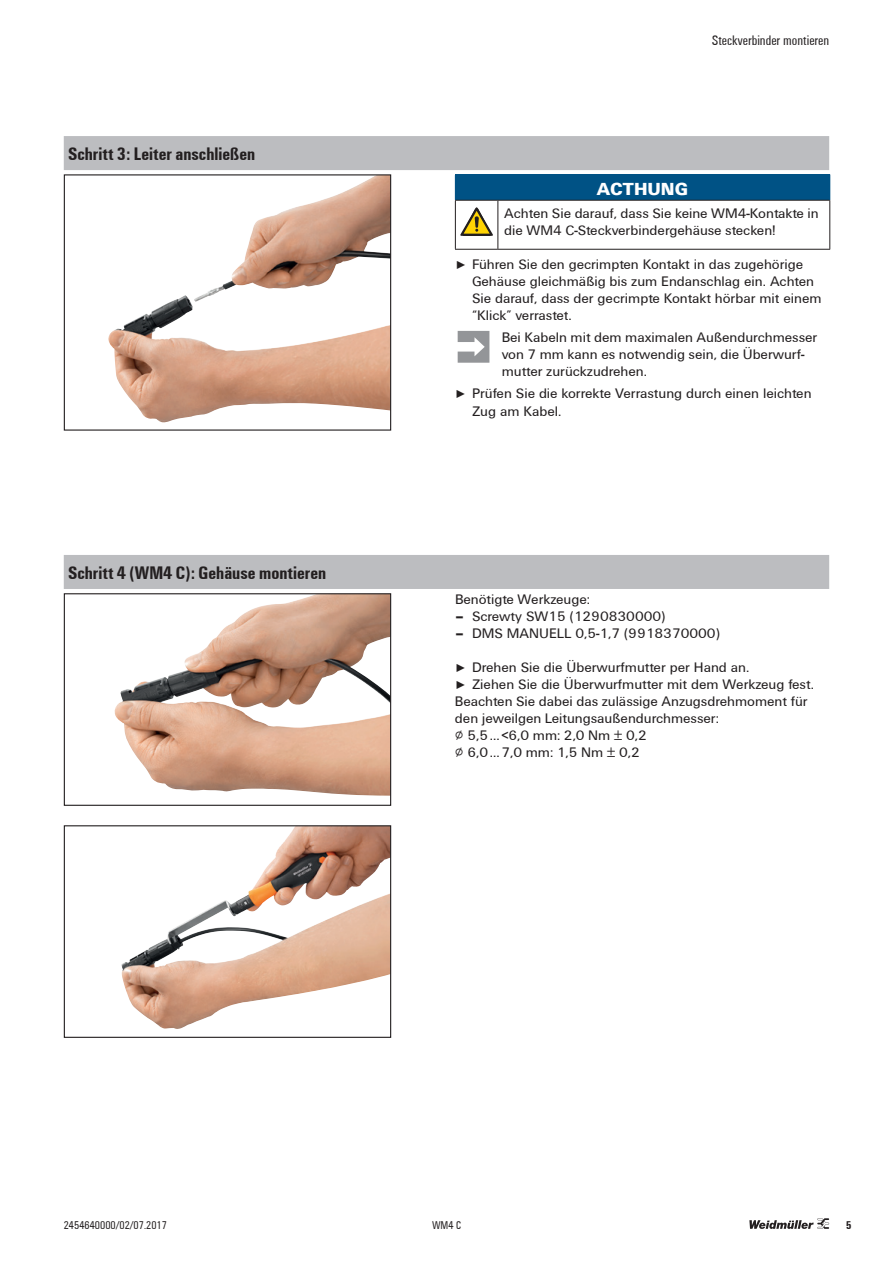
<style>
.page{position:relative;width:893px;height:1263px;background:#fff}
.page>*{position:absolute;margin:0;border:0;box-sizing:border-box;transform-origin:0 0}
.t1{font:700 18.75px "Weidmueller Condensed";color:#231f20}
.t2{font:700 18px "Weidmueller";letter-spacing:.005em;color:#fff}
.t3{font:14.25px/17px "Weidmueller";color:#231f20}
.t4{font:14.25px "Weidmueller Condensed";color:#231f20}
.t5{font:11.7px "Weidmueller Condensed";color:#231f20}
.t6{font:700 11.7px "Weidmueller Condensed";color:#231f20}
.s1{font-weight:700}
</style>
<div class="page">
<svg style="left:749px;top:1218px;width:80px;height:11px"></svg>
<svg style="left:64px;top:136px;width:765px;height:453px"></svg>
<img style="left:149px;top:176px;width:240px;height:139px">
<div style="left:64px;top:174px;width:327px;height:257px;border:1px solid #231f20"></div>
<div style="left:455px;top:175px;width:375px;height:25px;background:#005285"></div>
<hr style="left:455px;top:200px;width:43px;height:1px;background:#231f20">
<hr style="left:455px;top:201px;width:1px;height:48px;background:#231f20">
<hr style="left:498px;top:200px;width:332px;height:1px;background:#231f20">
<hr style="left:497px;top:201px;width:1px;height:48px;background:#231f20">
<hr style="left:829px;top:201px;width:1px;height:48px;background:#231f20">
<hr style="left:455px;top:249px;width:43px;height:1px;background:#231f20">
<hr style="left:498px;top:249px;width:332px;height:1px;background:#231f20">
<hr style="left:455px;top:174px;width:43px;height:1px;background:#005285">
<hr style="left:498px;top:174px;width:332px;height:1px;background:#005285">
<svg style="left:460px;top:207px;width:33px;height:29px"></svg>
<svg style="left:458px;top:331px;width:31px;height:32px"></svg>
<img style="left:114px;top:595px;width:275px;height:201px">
<div style="left:64px;top:593px;width:327px;height:213px;border:1px solid #231f20"></div>
<img style="left:121px;top:827px;width:268px;height:202px">
<div style="left:64px;top:825px;width:327px;height:213px;border:1px solid #231f20"></div>
<h1 class="t1" style="left:68px;top:143px;width:189px">Schritt 3: Leiter anschließen</h1>
<h1 class="t1" style="left:68px;top:562px;width:260px">Schritt 4 (WM4 C): Gehäuse montieren</h1>
<p class="t4" style="left:712px;top:32px;width:119px">Steckverbinder montieren</p>
<p class="t2" style="left:597px;top:178px;width:93px">ACTHUNG</p>
<p class="t3" style="left:504px;top:204px;width:316px">Achten Sie darauf, dass Sie keine WM4-Kontakte in die WM4 C-Steckverbindergehäuse stecken!</p>
<p class="t3" style="left:472px;top:256px;width:351px;text-indent:-17px"><span class="s1">▶</span> Führen Sie den gecrimpten Kontakt in das zugehörige Gehäuse gleichmäßig bis zum Endanschlag ein. Achten Sie darauf, dass der gecrimpte Kontakt hörbar mit einem “Klick” verrastet.</p>
<p class="t3" style="left:502px;top:328px;width:317px">Bei Kabeln mit dem maximalen Außendurchmesser von 7 mm kann es notwendig sein, die Überwurf&shy;mutter zurückzudrehen.</p>
<p class="t3" style="left:472px;top:385px;width:341px;text-indent:-17px"><span class="s1">▶</span> Prüfen Sie die korrekte Verrastung durch einen leichten<br>Zug am Kabel.</p>
<p class="t3" style="left:455px;top:591px;width:137px">Benötigte Werkzeuge:</p>
<p class="t3" style="left:455px;top:608px;width:211px"><span class="s1">–</span> Screwty SW15 (1290830000)</p>
<p class="t3" style="left:455px;top:625px;width:266px"><span class="s1">–</span> DMS MANUELL 0,5-1,7 (9918370000)</p>
<p class="t3" style="left:455px;top:659px;width:360px"><span class="s1">▶</span> Drehen Sie die Überwurfmutter per Hand an.<br><span class="s1">▶</span> Ziehen Sie die Überwurfmutter mit dem Werkzeug fest.<br>Beachten Sie dabei das zulässige Anzugsdrehmoment für den jeweilgen Leitungsaußendurchmesser:<br>∅ 5,5 ... &lt;6,0 mm: 2,0 Nm ± 0,2<br>∅ 6,0 ... 7,0 mm: 1,5 Nm ± 0,2</p>
<p class="t5" style="left:64px;top:1218px;width:105px">2454640000/02/07.2017</p>
<p class="t5" style="left:432px;top:1218px;width:30px">WM4 C</p>
<p class="t6" style="left:846px;top:1218px;width:7px">5</p>
</div>
